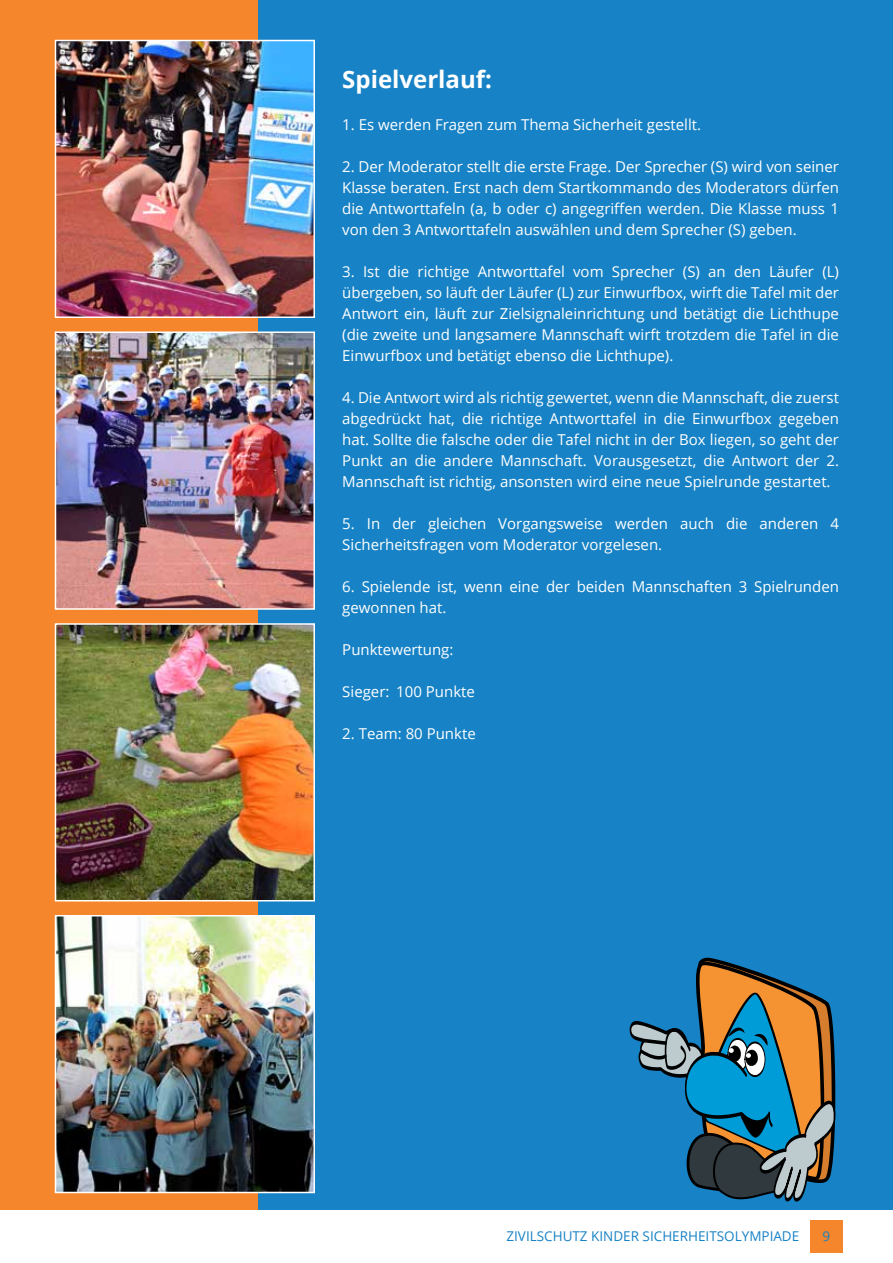
<style>
.page{position:relative;width:893px;height:1263px;background:#fff}
.page>*{position:absolute;margin:0;border:0;box-sizing:border-box;transform-origin:0 0}
.t1{font:700 24px "Open Sans";color:#fff}
.t2{font:15px/21px "Open Sans";color:#fff;text-align:justify}
.t3{font:13.5px "Open Sans";color:#1782c5}
</style>
<div class="page">
<div style="left:810px;top:1220px;width:32px;height:33px;background:#f6862b"></div>
<div style="left:0;top:0;width:259px;height:1210px;background:#f6862b"></div>
<div style="left:259px;top:0;width:634px;height:1210px;background:#1782c5"></div>
<img style="left:58px;top:43px;width:254px;height:272px">
<div style="left:55px;top:40px;width:260px;height:278px;border:2px solid #fff"></div>
<img style="left:58px;top:334px;width:254px;height:273px">
<div style="left:55px;top:331px;width:260px;height:279px;border:2px solid #fff"></div>
<img style="left:58px;top:626px;width:254px;height:272px">
<div style="left:55px;top:623px;width:260px;height:278px;border:2px solid #fff"></div>
<img style="left:58px;top:918px;width:254px;height:272px">
<div style="left:55px;top:915px;width:260px;height:278px;border:2px solid #fff"></div>
<svg style="left:629px;top:957px;width:207px;height:245px"></svg>
<h1 class="t1" style="left:342px;top:62px;width:151px">Spielverlauf:</h1>
<p class="t2" style="left:342px;top:114px;width:360px">1. Es werden Fragen zum Thema Sicherheit gestellt.</p>
<p class="t2" style="left:342px;top:156px;width:498px">2. Der Moderator stellt die erste Frage. Der Sprecher (S) wird von seiner Klasse beraten. Erst nach dem Startkommando des Moderators dürfen die Antworttafeln (a, b oder c) angegriffen werden. Die Klasse muss 1 von den 3 Antworttafeln auswählen und dem Sprecher (S) geben.</p>
<p class="t2" style="left:342px;top:261px;width:498px">3. Ist die richtige Antworttafel vom Sprecher (S) an den Läufer (L) übergeben, so läuft der Läufer (L) zur Einwurfbox, wirft die Tafel mit der Antwort ein, läuft zur Zielsignaleinrichtung und betätigt die Lichthupe (die zweite und langsamere Mannschaft wirft trotzdem die Tafel in die Einwurfbox und betätigt ebenso die Lichthupe).</p>
<p class="t2" style="left:342px;top:387px;width:498px">4. Die Antwort wird als richtig gewertet, wenn die Mannschaft, die zuerst abgedrückt hat, die richtige Antworttafel in die Einwurfbox gegeben hat. Sollte die falsche oder die Tafel nicht in der Box liegen, so geht der Punkt an die andere Mannschaft. Vorausgesetzt, die Antwort der 2.<br>Mannschaft ist richtig, ansonsten wird eine neue Spielrunde gestartet.</p>
<p class="t2" style="left:342px;top:513px;width:498px">5. In der gleichen Vorgangsweise werden auch die anderen 4<br>Sicherheitsfragen vom Moderator vorgelesen.</p>
<p class="t2" style="left:342px;top:576px;width:498px">6. Spielende ist, wenn eine der beiden Mannschaften 3 Spielrunden gewonnen hat.</p>
<p class="t2" style="left:342px;top:639px;width:113px">Punktewertung:</p>
<p class="t2" style="left:342px;top:681px;width:134px">Sieger: 100 Punkte</p>
<p class="t2" style="left:342px;top:723px;width:135px">2. Team: 80 Punkte</p>
<p class="t3" style="left:506px;top:1226px;width:294px">ZIVILSCHUTZ KINDER SICHERHEITSOLYMPIADE</p>
<p class="t3" style="left:822px;top:1226px;width:9px">9</p>
</div>
